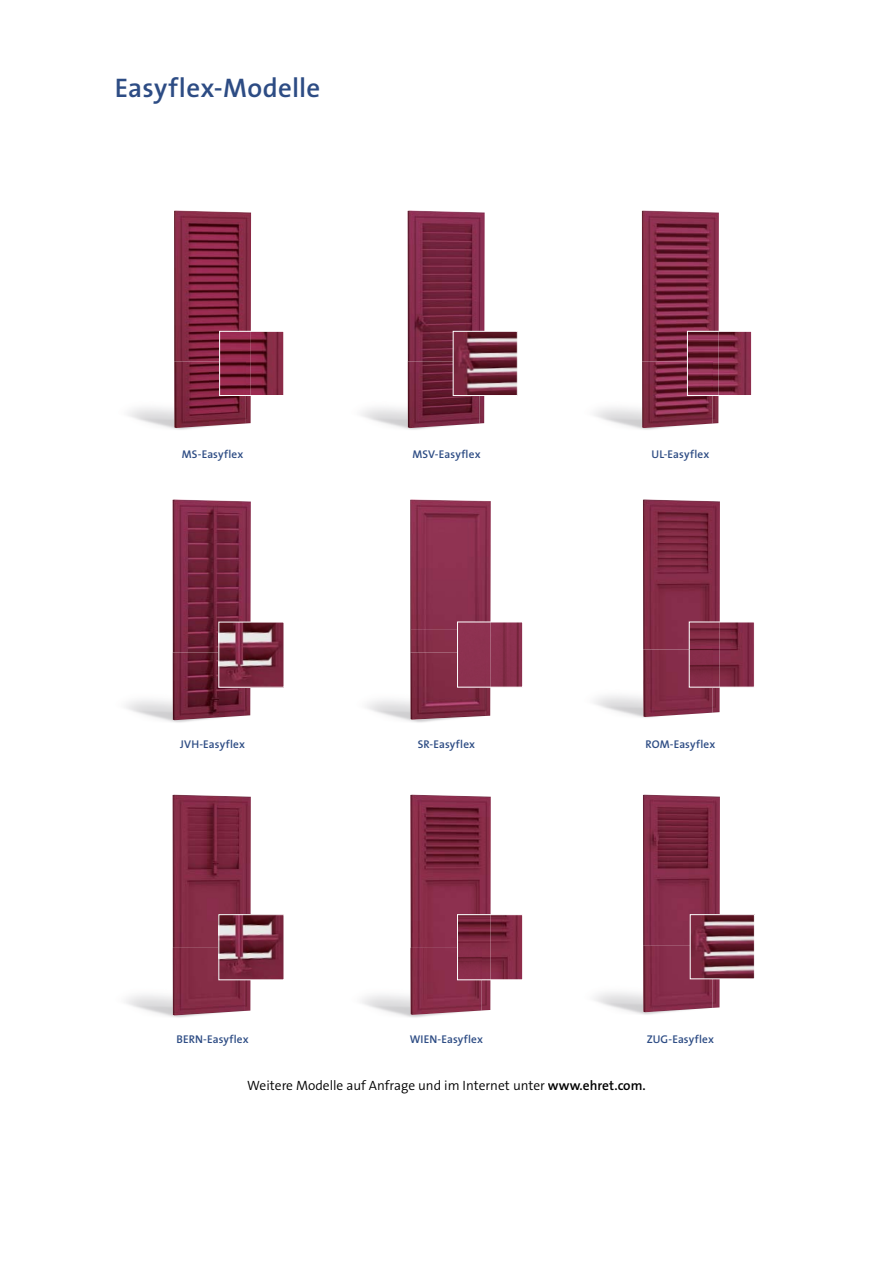
<style>
.page{position:relative;width:893px;height:1263px;background:#fff}
.page>*{position:absolute;margin:0;border:0;box-sizing:border-box;transform-origin:0 0}
.t1{font:600 27px "The Sans B6";letter-spacing:.01em;color:#2d4c84}
.t2{font:300 13.5px "The Sans B4";color:#000}
.t3{font:600 11.25px "The Sans B6";letter-spacing:.01em;color:#2d4c84}
.s1{font-family:"The Sans B6";font-weight:600}
</style>
<div class="page">
<img style="left:174px;top:210px;width:77px;height:151px">
<img style="left:246px;top:396px;width:5px;height:27px">
<img style="left:174px;top:361px;width:72px;height:67px">
<img style="left:221px;top:333px;width:61px;height:61px">
<img style="left:221px;top:361px;width:25px;height:33px">
<div style="left:219px;top:331px;width:65px;height:65px;border:1px solid #fff"></div>
<img style="left:361px;top:361px;width:65px;height:69px">
<img style="left:408px;top:210px;width:77px;height:151px">
<img style="left:479px;top:396px;width:5px;height:27px">
<img style="left:408px;top:361px;width:71px;height:67px">
<img style="left:455px;top:333px;width:61px;height:61px">
<div style="left:453px;top:331px;width:65px;height:65px;border:1px solid #fff"></div>
<img style="left:642px;top:210px;width:77px;height:151px">
<img style="left:712px;top:396px;width:6px;height:28px">
<img style="left:642px;top:361px;width:70px;height:67px">
<img style="left:689px;top:333px;width:61px;height:61px">
<img style="left:689px;top:361px;width:23px;height:33px">
<div style="left:687px;top:331px;width:65px;height:65px;border:1px solid #fff"></div>
<img style="left:126px;top:653px;width:73px;height:70px">
<img style="left:173px;top:499px;width:78px;height:154px">
<img style="left:245px;top:688px;width:5px;height:28px">
<img style="left:173px;top:653px;width:72px;height:67px">
<img style="left:220px;top:624px;width:62px;height:62px">
<div style="left:218px;top:622px;width:66px;height:66px;border:1px solid #fff"></div>
<img style="left:410px;top:499px;width:81px;height:130px">
<img style="left:410px;top:629px;width:47px;height:24px">
<img style="left:486px;top:687px;width:4px;height:29px">
<img style="left:410px;top:653px;width:76px;height:67px">
<img style="left:459px;top:624px;width:62px;height:61px">
<img style="left:459px;top:653px;width:27px;height:32px">
<div style="left:457px;top:622px;width:66px;height:65px;border:1px solid #fff"></div>
<img style="left:643px;top:499px;width:77px;height:150px">
<img style="left:712px;top:687px;width:8px;height:26px">
<img style="left:643px;top:649px;width:69px;height:68px">
<img style="left:691px;top:624px;width:62px;height:61px">
<img style="left:691px;top:649px;width:21px;height:36px">
<div style="left:689px;top:622px;width:66px;height:65px;border:1px solid #fff"></div>
<img style="left:410px;top:795px;width:81px;height:153px">
<img style="left:482px;top:980px;width:8px;height:30px">
<img style="left:410px;top:948px;width:72px;height:67px">
<img style="left:459px;top:916px;width:62px;height:62px">
<img style="left:459px;top:948px;width:23px;height:30px">
<div style="left:457px;top:914px;width:66px;height:66px;border:1px solid #fff"></div>
<img style="left:126px;top:948px;width:73px;height:70px">
<img style="left:173px;top:795px;width:78px;height:153px">
<img style="left:245px;top:980px;width:5px;height:31px">
<img style="left:173px;top:948px;width:72px;height:67px">
<img style="left:220px;top:916px;width:62px;height:62px">
<div style="left:218px;top:914px;width:66px;height:66px;border:1px solid #fff"></div>
<img style="left:643px;top:795px;width:77px;height:151px">
<img style="left:712px;top:979px;width:8px;height:29px">
<img style="left:643px;top:946px;width:69px;height:66px">
<img style="left:692px;top:916px;width:61px;height:61px">
<div style="left:690px;top:914px;width:65px;height:65px;border:1px solid #fff"></div>
<h1 class="t1" style="left:115px;top:73px;width:207px">Easyflex-Modelle</h1>
<p class="t3" style="left:182px;top:448px;width:63px">MS-Easyflex</p>
<p class="t3" style="left:412px;top:448px;width:70px">MSV-Easyflex</p>
<p class="t3" style="left:651px;top:448px;width:59px">UL-Easyflex</p>
<p class="t3" style="left:180px;top:738px;width:66px">JVH-Easyflex</p>
<p class="t3" style="left:418px;top:738px;width:59px">SR-Easyflex</p>
<p class="t3" style="left:645px;top:738px;width:71px">ROM-Easyflex</p>
<p class="t3" style="left:176px;top:1033px;width:74px">BERN-Easyflex</p>
<p class="t3" style="left:410px;top:1033px;width:75px">WIEN-Easyflex</p>
<p class="t2" style="left:247px;top:1078px;width:400px">Weitere Modelle auf Anfrage und im Internet unter <span class="s1">www.ehret.com.</span></p>
<p class="t3" style="left:647px;top:1033px;width:69px">ZUG-Easyflex</p>
</div>
